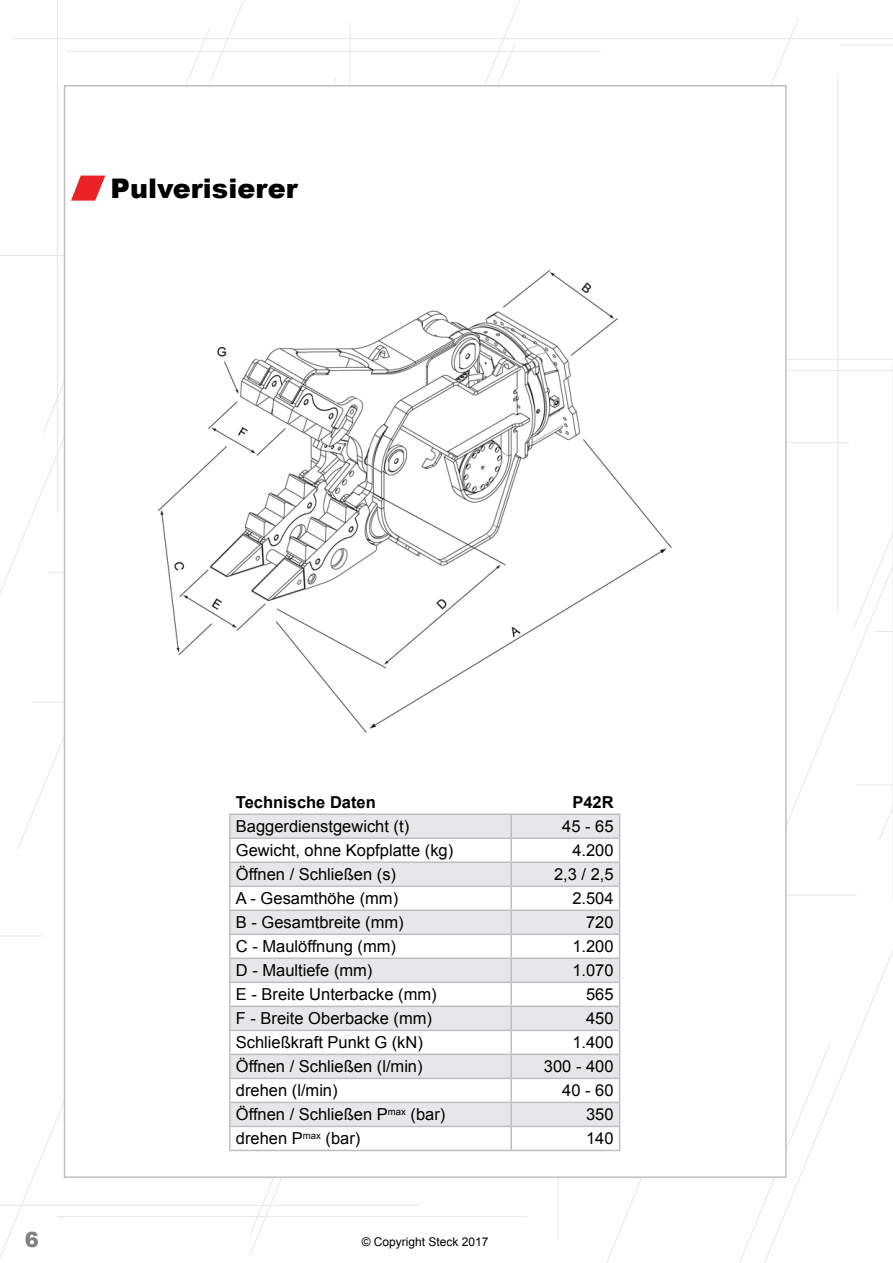
<style>
.page{position:relative;width:893px;height:1263px;background:#fff}
.page>*{position:absolute;margin:0;border:0;box-sizing:border-box;transform-origin:0 0}
.t1{font:900 27px "Arial";color:#000}
.t2{font:900 21px "Arial";color:#808285}
.t3{font:16.5px "Arial";color:#000}
.t4{font:700 16.5px "Arial";color:#000}
.t5{font:12px "Arial";color:#000}
</style>
<div class="page">
<svg style="left:43px;top:28px;width:168px;height:407px"></svg>
<svg style="left:739px;top:1044px;width:91px;height:219px"></svg>
<svg style="left:250px;top:1178px;width:32px;height:77px"></svg>
<svg style="left:484px;top:0;width:36px;height:85px"></svg>
<svg style="left:17px;top:631px;width:47px;height:220px"></svg>
<hr style="left:12px;top:38px;width:881px;height:1px;background:#e6e7e8">
<hr style="left:66px;top:51px;width:535px;height:1px;background:#e6e7e8">
<hr style="left:510px;top:359px;width:383px;height:1px;background:#e6e7e8">
<hr style="left:531px;top:370px;width:362px;height:1px;background:#e6e7e8">
<hr style="left:696px;top:895px;width:161px;height:1px;background:#e6e7e8">
<svg style="left:852px;top:44px;width:41px;height:796px"></svg>
<hr style="left:57px;top:1216px;width:470px;height:1px;background:#e6e7e8">
<hr style="left:0;top:1205px;width:419px;height:1px;background:#e6e7e8">
<hr style="left:49px;top:572px;width:470px;height:1px;background:#e6e7e8">
<hr style="left:0;top:935px;width:43px;height:1px;background:#e6e7e8">
<hr style="left:838px;top:74px;width:1px;height:538px;background:#e6e7e8">
<hr style="left:57px;top:0;width:1px;height:513px;background:#e6e7e8">
<hr style="left:558px;top:701px;width:1px;height:538px;background:#e6e7e8">
<hr style="left:0;top:255px;width:87px;height:1px;background:#e6e7e8">
<hr style="left:839px;top:45px;width:54px;height:1px;background:#e6e7e8">
<hr style="left:892px;top:362px;width:1px;height:539px;background:#e6e7e8">
<hr style="left:334px;top:77px;width:1px;height:538px;background:#e6e7e8">
<hr style="left:350px;top:23px;width:1px;height:538px;background:#e6e7e8">
<hr style="left:31px;top:702px;width:494px;height:1px;background:#e6e7e8">
<hr style="left:78px;top:442px;width:771px;height:1px;background:#e6e7e8">
<div style="left:64px;top:85px;width:723px;height:1093px;background:#fff;border:2px solid #bcbec0"></div>
<svg style="left:71px;top:175px;width:35px;height:26px"></svg>
<img style="left:157px;top:270px;width:515px;height:463px">
<svg style="left:231px;top:815px;width:388px;height:311px;fill:#e6e7e8"></svg>
<hr style="left:229px;top:813px;width:282px;height:2px;background:#bcbec0">
<hr style="left:229px;top:815px;width:2px;height:22px;background:#bcbec0">
<hr style="left:511px;top:813px;width:109px;height:2px;background:#bcbec0">
<hr style="left:510px;top:815px;width:2px;height:22px;background:#bcbec0">
<hr style="left:229px;top:837px;width:282px;height:2px;background:#bcbec0">
<hr style="left:229px;top:839px;width:2px;height:22px;background:#bcbec0">
<hr style="left:511px;top:837px;width:109px;height:2px;background:#bcbec0">
<hr style="left:510px;top:839px;width:2px;height:22px;background:#bcbec0">
<hr style="left:229px;top:861px;width:282px;height:2px;background:#bcbec0">
<hr style="left:229px;top:863px;width:2px;height:22px;background:#bcbec0">
<hr style="left:511px;top:861px;width:109px;height:2px;background:#bcbec0">
<hr style="left:510px;top:863px;width:2px;height:22px;background:#bcbec0">
<hr style="left:229px;top:885px;width:282px;height:2px;background:#bcbec0">
<hr style="left:229px;top:887px;width:2px;height:22px;background:#bcbec0">
<hr style="left:511px;top:885px;width:109px;height:2px;background:#bcbec0">
<hr style="left:510px;top:887px;width:2px;height:22px;background:#bcbec0">
<hr style="left:229px;top:909px;width:282px;height:2px;background:#bcbec0">
<hr style="left:229px;top:911px;width:2px;height:22px;background:#bcbec0">
<hr style="left:511px;top:909px;width:109px;height:2px;background:#bcbec0">
<hr style="left:510px;top:911px;width:2px;height:22px;background:#bcbec0">
<hr style="left:229px;top:933px;width:282px;height:2px;background:#bcbec0">
<hr style="left:229px;top:935px;width:2px;height:22px;background:#bcbec0">
<hr style="left:511px;top:933px;width:109px;height:2px;background:#bcbec0">
<hr style="left:510px;top:935px;width:2px;height:22px;background:#bcbec0">
<hr style="left:229px;top:957px;width:282px;height:2px;background:#bcbec0">
<hr style="left:229px;top:959px;width:2px;height:22px;background:#bcbec0">
<hr style="left:511px;top:957px;width:109px;height:2px;background:#bcbec0">
<hr style="left:510px;top:959px;width:2px;height:22px;background:#bcbec0">
<hr style="left:229px;top:981px;width:282px;height:2px;background:#bcbec0">
<hr style="left:229px;top:983px;width:2px;height:22px;background:#bcbec0">
<hr style="left:511px;top:981px;width:109px;height:2px;background:#bcbec0">
<hr style="left:510px;top:983px;width:2px;height:22px;background:#bcbec0">
<hr style="left:229px;top:1005px;width:282px;height:2px;background:#bcbec0">
<hr style="left:229px;top:1007px;width:2px;height:22px;background:#bcbec0">
<hr style="left:511px;top:1005px;width:109px;height:2px;background:#bcbec0">
<hr style="left:510px;top:1007px;width:2px;height:22px;background:#bcbec0">
<hr style="left:229px;top:1029px;width:282px;height:2px;background:#bcbec0">
<hr style="left:229px;top:1031px;width:2px;height:22px;background:#bcbec0">
<hr style="left:511px;top:1029px;width:109px;height:2px;background:#bcbec0">
<hr style="left:510px;top:1031px;width:2px;height:22px;background:#bcbec0">
<hr style="left:229px;top:1053px;width:282px;height:2px;background:#bcbec0">
<hr style="left:229px;top:1055px;width:2px;height:23px;background:#bcbec0">
<hr style="left:511px;top:1053px;width:109px;height:2px;background:#bcbec0">
<hr style="left:510px;top:1055px;width:2px;height:23px;background:#bcbec0">
<hr style="left:229px;top:1078px;width:282px;height:1px;background:#bcbec0">
<hr style="left:229px;top:1079px;width:2px;height:23px;background:#bcbec0">
<hr style="left:511px;top:1078px;width:109px;height:1px;background:#bcbec0">
<hr style="left:510px;top:1079px;width:2px;height:23px;background:#bcbec0">
<hr style="left:229px;top:1102px;width:282px;height:1px;background:#bcbec0">
<hr style="left:229px;top:1103px;width:2px;height:23px;background:#bcbec0">
<hr style="left:511px;top:1102px;width:109px;height:1px;background:#bcbec0">
<hr style="left:510px;top:1103px;width:2px;height:23px;background:#bcbec0">
<hr style="left:229px;top:1126px;width:282px;height:1px;background:#bcbec0">
<hr style="left:229px;top:1127px;width:2px;height:23px;background:#bcbec0">
<hr style="left:511px;top:1126px;width:109px;height:1px;background:#bcbec0">
<hr style="left:510px;top:1127px;width:2px;height:23px;background:#bcbec0">
<svg style="left:619px;top:815px;width:1px;height:335px"></svg>
<hr style="left:229px;top:1150px;width:282px;height:1px;background:#bcbec0">
<hr style="left:511px;top:1150px;width:109px;height:1px;background:#bcbec0">
<h1 class="t1" style="left:111px;top:169px;width:189px">Pulverisierer</h1>
<p class="t4" style="left:236px;top:791px;width:141px">Technische Daten</p>
<p class="t4" style="left:572px;top:791px;width:43px">P42R</p>
<p class="t3" style="left:236px;top:816px;width:175px">Baggerdienstgewicht (t)</p>
<p class="t3" style="left:562px;top:816px;width:53px">45 - 65</p>
<p class="t3" style="left:236px;top:840px;width:219px">Gewicht, ohne Kopfplatte (kg)</p>
<p class="t3" style="left:572px;top:840px;width:43px">4.200</p>
<p class="t3" style="left:236px;top:864px;width:162px">Öffnen / Schließen (s)</p>
<p class="t3" style="left:554px;top:864px;width:61px">2,3 / 2,5</p>
<p class="t3" style="left:236px;top:888px;width:164px">A - Gesamthöhe (mm)</p>
<p class="t3" style="left:572px;top:888px;width:43px">2.504</p>
<p class="t3" style="left:236px;top:912px;width:169px">B - Gesamtbreite (mm)</p>
<p class="t3" style="left:586px;top:912px;width:29px">720</p>
<p class="t3" style="left:236px;top:936px;width:162px">C - Maulöffnung (mm)</p>
<p class="t3" style="left:572px;top:936px;width:43px">1.200</p>
<p class="t3" style="left:236px;top:960px;width:138px">D - Maultiefe (mm)</p>
<p class="t3" style="left:572px;top:960px;width:43px">1.070</p>
<p class="t3" style="left:236px;top:984px;width:202px">E - Breite Unterbacke (mm)</p>
<p class="t3" style="left:586px;top:984px;width:29px">565</p>
<p class="t3" style="left:236px;top:1008px;width:198px">F - Breite Oberbacke (mm)</p>
<p class="t3" style="left:586px;top:1008px;width:29px">450</p>
<p class="t3" style="left:236px;top:1032px;width:189px">Schließkraft Punkt G (kN)</p>
<p class="t3" style="left:572px;top:1032px;width:43px">1.400</p>
<p class="t3" style="left:236px;top:1056px;width:188px">Öffnen / Schließen (l/min)</p>
<p class="t3" style="left:544px;top:1056px;width:71px">300 - 400</p>
<p class="t3" style="left:236px;top:1080px;width:103px">drehen (l/min)</p>
<p class="t3" style="left:562px;top:1080px;width:53px">40 - 60</p>
<p class="t3" style="left:236px;top:1104px;width:211px">Öffnen / Schließen P<sup>max</sup> (bar)</p>
<p class="t3" style="left:586px;top:1104px;width:29px">350</p>
<p class="t3" style="left:236px;top:1128px;width:126px">drehen P<sup>max</sup> (bar)</p>
<p class="t3" style="left:586px;top:1128px;width:29px">140</p>
<p class="t2" style="left:25px;top:1224px;width:16px">6</p>
<p class="t5" style="left:362px;top:1234px;width:128px">© Copyright Steck 2017</p>
</div>
